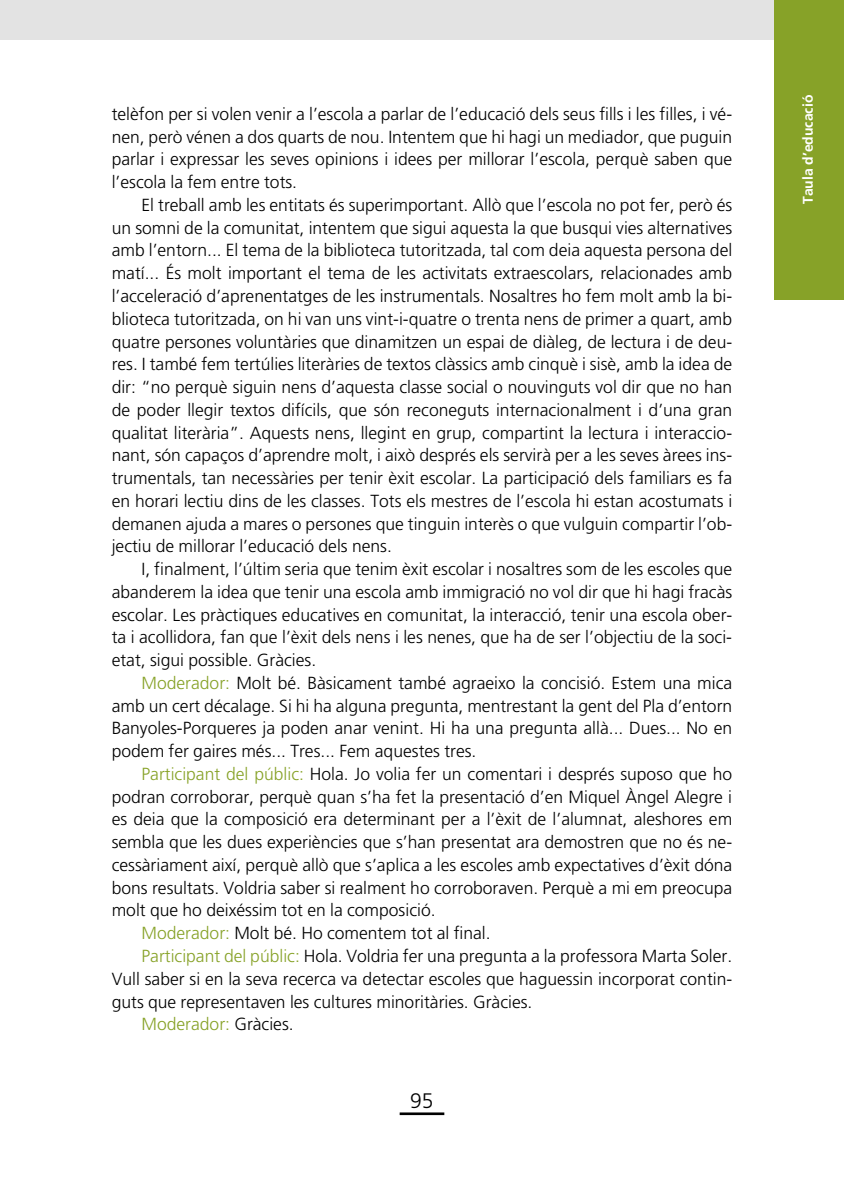
<style>
.page{position:relative;width:844px;height:1191px;background:#fff}
.page>*{position:absolute;margin:0;border:0;box-sizing:border-box;transform-origin:0 0}
.t1{font:300 21px "Frutiger LT Std";color:#000}
.t2{font:300 17.5px/22.8px "Frutiger LT Std";color:#000;text-align:justify}
.t3{font:300 17.5px "Frutiger LT Std";color:#87a228}
.t4{font:700 14px "Frutiger LT Std";color:#fff}
.s1{color:#87a228}
.s2{color:#000}
</style>
<div class="page">
<hr style="left:399px;top:1112px;width:45px;height:3px;background:#000">
<div style="left:0;top:0;width:843px;height:40px;background:#e3e3e3"></div>
<div style="left:774px;top:0;width:69px;height:299px;background:#87a228"></div>
<p class="t2" style="left:112px;top:103px;width:622px">telèfon per si volen venir a l’escola a parlar de l’educació dels seus fills i les filles, i vé&shy;nen, però vénen a dos quarts de nou. Intentem que hi hagi un mediador, que puguin parlar i expressar les seves opinions i idees per millorar l’escola, perquè saben que l’escola la fem entre tots.</p>
<p class="t2" style="left:112px;top:194px;width:622px;text-indent:30px">El treball amb les entitats és superimportant. Allò que l’escola no pot fer, però és un somni de la comunitat, intentem que sigui aquesta la que busqui vies alternatives amb l’entorn... El tema de la biblioteca tutoritzada, tal com deia aquesta persona del matí... És molt important el tema de les activitats extraescolars, relacionades amb l’acceleració d’aprenentatges de les instrumentals. Nosaltres ho fem molt amb la bi&shy;blioteca tutoritzada, on hi van uns vint-i-quatre o trenta nens de primer a quart, amb quatre persones voluntàries que dinamitzen un espai de diàleg, de lectura i de deu&shy;res. I també fem tertúlies literàries de textos clàssics amb cinquè i sisè, amb la idea de dir: “no perquè siguin nens d’aquesta classe social o nouvinguts vol dir que no han de poder llegir textos difícils, que són reconeguts internacionalment i d’una gran qualitat literària”. Aquests nens, llegint en grup, compartint la lectura i interaccio&shy;nant, són capaços d’aprendre molt, i això després els servirà per a les seves àrees ins&shy;trumentals, tan necessàries per tenir èxit escolar. La participació dels familiars es fa en horari lectiu dins de les classes. Tots els mestres de l’escola hi estan acostumats i demanen ajuda a mares o persones que tinguin interès o que vulguin compartir l’ob&shy;jectiu de millorar l’educació dels nens.</p>
<p class="t2" style="left:112px;top:558px;width:622px;text-indent:30px">I, finalment, l’últim seria que tenim èxit escolar i nosaltres som de les escoles que abanderem la idea que tenir una escola amb immigració no vol dir que hi hagi fracàs escolar. Les pràctiques educatives en comunitat, la interacció, tenir una escola ober&shy;ta i acollidora, fan que l’èxit dels nens i les nenes, que ha de ser l’objectiu de la soci&shy;etat, sigui possible. Gràcies.</p>
<p class="t2" style="left:112px;top:671px;width:622px;text-indent:30px"><span class="s1">Moderador:</span> Molt bé. Bàsicament també agraeixo la concisió. Estem una mica amb un cert décalage. Si hi ha alguna pregunta, mentrestant la gent del Pla d’entorn Banyoles-Porqueres ja poden anar venint. Hi ha una pregunta allà... Dues... No en podem fer gaires més... Tres... Fem aquestes tres.</p>
<p class="t2" style="left:141px;top:762px;width:592px"><span class="s1">Participant del públic:</span> Hola. Jo volia fer un comentari i després suposo que ho</p>
<p class="t2" style="left:112px;top:785px;width:621px">podran corroborar, perquè quan s’ha fet la presentació d’en Miquel Àngel Alegre i</p>
<p class="t2" style="left:112px;top:808px;width:622px">es deia que la composició era determinant per a l’èxit de l’alumnat, aleshores em</p>
<p class="t2" style="left:112px;top:831px;width:622px">sembla que les dues experiències que s’han presentat ara demostren que no és ne-</p>
<p class="t2" style="left:112px;top:853px;width:622px">cessàriament així, perquè allò que s’aplica a les escoles amb expectatives d’èxit dóna</p>
<p class="t2" style="left:112px;top:876px;width:622px">bons resultats. Voldria saber si realment ho corroboraven. Perquè a mi em preocupa</p>
<p class="t2" style="left:112px;top:899px;width:325px">molt que ho deixéssim tot en la composició.</p>
<p class="t2" style="left:141px;top:922px;width:350px"><span class="s1">Moderador:</span> Molt bé. Ho comentem tot al final.</p>
<p class="t2" style="left:141px;top:944px;width:592px"><span class="s1">Participant del públic:</span> Hola. Voldria fer una pregunta a la professora Marta Soler.</p>
<p class="t2" style="left:112px;top:967px;width:622px">Vull saber si en la seva recerca va detectar escoles que haguessin incorporat contin-</p>
<p class="t2" style="left:112px;top:990px;width:422px">guts que representaven les cultures minoritàries. Gràcies.</p>
<p class="t3" style="left:141px;top:1014px;width:154px">Moderador: <span class="s2">Gràcies.</span></p>
<p class="t1" style="left:410px;top:1088px;width:25px">95</p>
<p class="t4" style="left:799px;top:204px;width:111px;rotate:-90deg">Taula d’educació</p>
</div>
